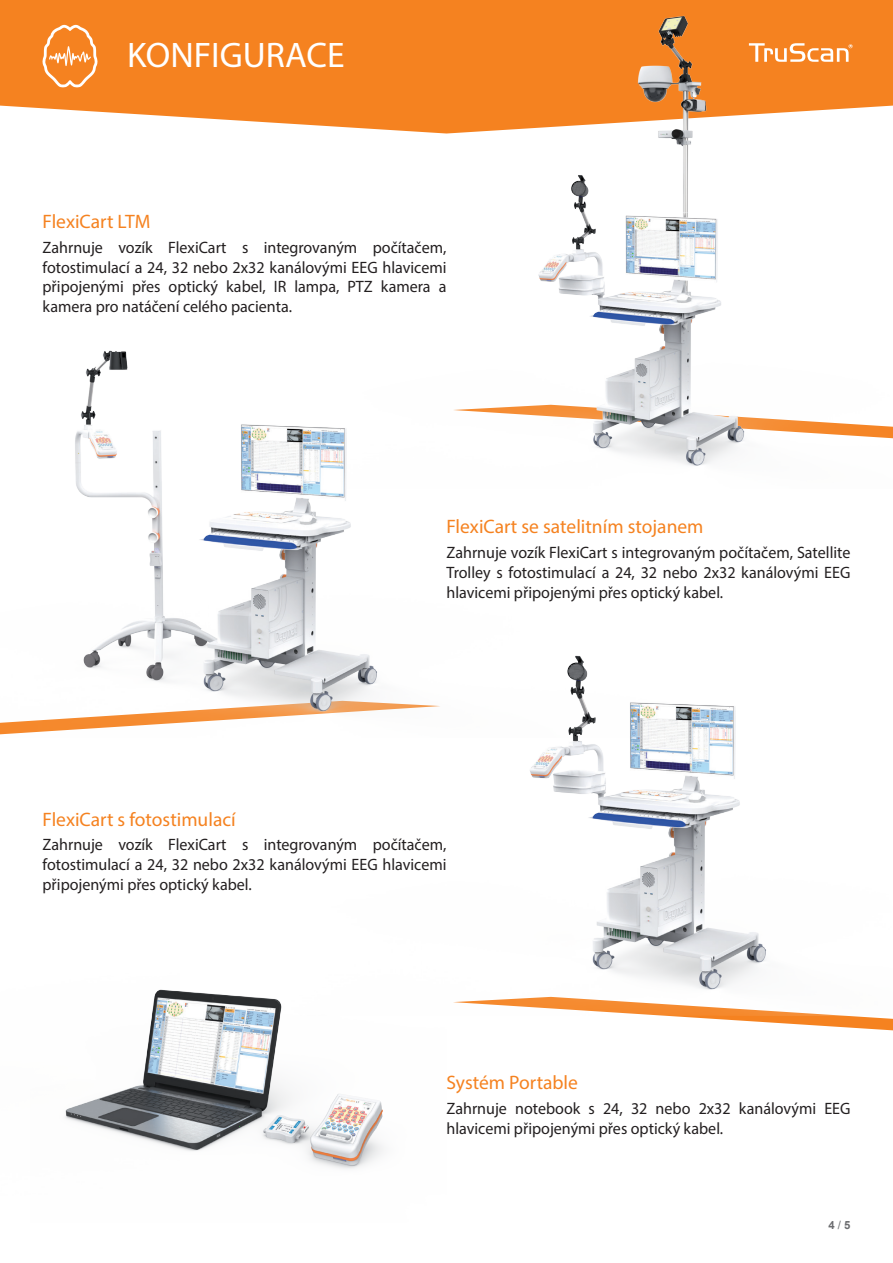
<style>
.page{position:relative;width:893px;height:1263px;background:#fff}
.page>*{position:absolute;margin:0;border:0;box-sizing:border-box;transform-origin:0 0}
.t1{font:35.55px "Myriad Pro";color:#fff}
.t2{font:19.5px "Myriad Pro";color:#f58220}
.t3{font:16.5px/19.8px "Myriad Pro";color:#231f20;text-align:justify}
.t4{font:700 11.25px "Arial";color:#6c6d70}
.s1{font-weight:400}
</style>
<div class="page">
<svg style="left:654px;top:1015px;width:239px;height:15px"></svg>
<svg style="left:0;top:0;width:893px;height:126px;fill:#f58220"></svg>
<svg style="left:42px;top:25px;width:56px;height:62px"></svg>
<img style="left:314px;top:7px;width:579px;height:455px">
<img style="left:0;top:184px;width:680px;height:551px">
<img style="left:272px;top:462px;width:560px;height:553px">
<img style="left:65px;top:934px;width:381px;height:235px">
<h1 class="t1" style="left:127px;top:33px;width:219px">KONFIGURACE</h1>
<p class="t2" style="left:43px;top:209px;width:109px">FlexiCart LTM</p>
<p class="t3" style="left:43px;top:237px;width:405px">Zahrnuje vozík FlexiCart s integrovaným počítačem, fotostimulací a 24, 32 nebo 2x32 kanálovými EEG hlavicemi připojenými přes optický kabel, IR lampa, PTZ kamera a kamera pro natáčení celého pacienta.</p>
<p class="t2" style="left:446px;top:515px;width:259px">FlexiCart se satelitním stojanem</p>
<p class="t3" style="left:446px;top:542px;width:405px">Zahrnuje vozík FlexiCart s integrovaným počítačem, Satellite Trolley s fotostimulací a 24, 32 nebo 2x32 kanálovými EEG hlavicemi připojenými přes optický kabel.</p>
<p class="t2" style="left:43px;top:807px;width:195px">FlexiCart s fotostimulací</p>
<p class="t3" style="left:43px;top:835px;width:405px">Zahrnuje vozík FlexiCart s integrovaným počítačem, fotostimulací a 24, 32 nebo 2x32 kanálovými EEG hlavicemi připojenými přes optický kabel.</p>
<p class="t2" style="left:446px;top:1070px;width:133px">Systém Portable</p>
<p class="t3" style="left:446px;top:1098px;width:405px">Zahrnuje notebook s 24, 32 nebo 2x32 kanálovými EEG hlavicemi připojenými přes optický kabel.</p>
<p class="t4" style="left:828px;top:1217px;width:24px">4 <span class="s1">/</span> 5</p>
</div>
